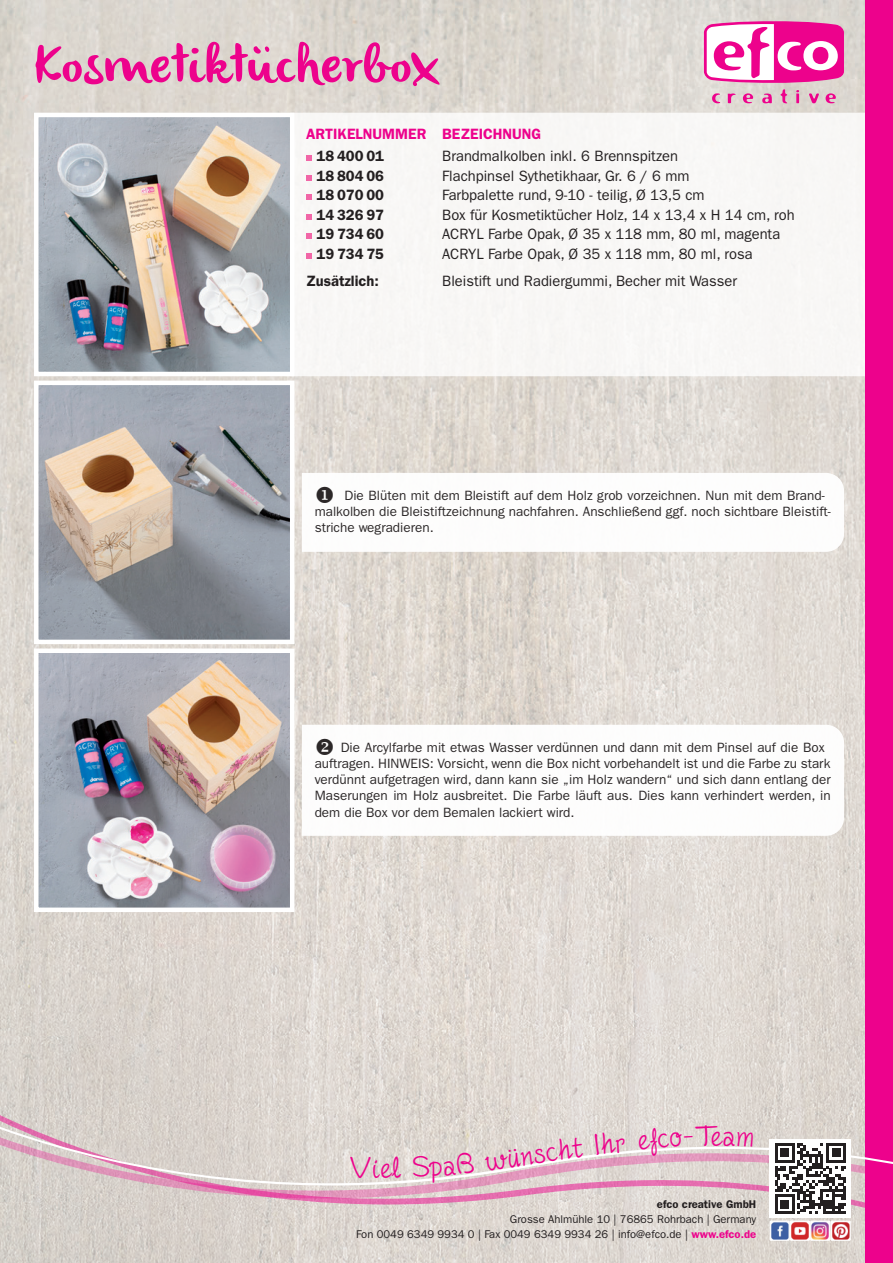
<style>
.page{position:relative;width:893px;height:1263px;background:#fff}
.page>*{position:absolute;margin:0;border:0;box-sizing:border-box;transform-origin:0 0}
.t1{font:52.5px "olivier";letter-spacing:.03em;color:#ed028c}
.t2{font:33px "Fineliner Script";color:#ed028c}
.t3{font:15px "Franklin Gothic";color:#231f20}
.t4{font:600 15px "Franklin Gothic";color:#231f20}
.t5{font:600 15px "Franklin Gothic";color:#ed028c}
.t6{font:13.5px/16.2px "Franklin Gothic";color:#231f20}
.t7{font:11.25px/15px "Franklin Gothic";color:#231f20;text-align:right}
.t8{font:600 11.25px "Franklin Gothic";color:#231f20}
.s1{font-weight:600;color:#ed028c}
</style>
<div class="page">
<img style="left:0;top:0;width:865px;height:1263px">
<div style="left:290px;top:113px;width:575px;height:263px;background:#f8f7f6"></div>
<div style="left:865px;top:0;width:28px;height:1263px;background:#ed028c"></div>
<svg style="left:0;top:1022px;width:893px;height:200px;background:#ddc9cc"></svg>
<svg style="left:302px;top:725px;width:542px;height:111px"></svg>
<div style="left:770px;top:1139px;width:81px;height:79px;background:#fff"></div>
<svg style="left:775px;top:1143px;width:71px;height:71px"></svg>
<img style="left:772px;top:1223px;width:16px;height:16px">
<div style="left:770px;top:1221px;width:20px;height:20px;border:1px solid #fff"></div>
<svg style="left:790px;top:1221px;width:19px;height:19px"></svg>
<div style="left:790px;top:1221px;width:20px;height:20px;border:1px solid #fff"></div>
<img style="left:812px;top:1221px;width:19px;height:19px">
<div style="left:810px;top:1221px;width:20px;height:20px;border:1px solid #fff"></div>
<svg style="left:831px;top:1221px;width:19px;height:19px"></svg>
<div style="left:831px;top:1221px;width:19px;height:20px;border:1px solid #fff"></div>
<svg style="left:306px;top:155px;width:6px;height:6px"></svg>
<svg style="left:306px;top:175px;width:6px;height:6px"></svg>
<svg style="left:306px;top:194px;width:6px;height:6px"></svg>
<svg style="left:306px;top:214px;width:6px;height:6px"></svg>
<svg style="left:306px;top:233px;width:6px;height:6px"></svg>
<svg style="left:306px;top:253px;width:6px;height:6px"></svg>
<svg style="left:704px;top:21px;width:140px;height:62px"></svg>
<svg style="left:743px;top:93px;width:10px;height:10px"></svg>
<svg style="left:780px;top:89px;width:7px;height:14px"></svg>
<svg style="left:728px;top:93px;width:8px;height:10px"></svg>
<svg style="left:809px;top:93px;width:10px;height:10px"></svg>
<svg style="left:712px;top:93px;width:8px;height:10px"></svg>
<svg style="left:762px;top:94px;width:10px;height:9px"></svg>
<svg style="left:796px;top:90px;width:3px;height:13px"></svg>
<svg style="left:826px;top:93px;width:10px;height:10px"></svg>
<img style="left:39px;top:118px;width:250px;height:253px">
<div style="left:34px;top:113px;width:260px;height:263px;border:4px solid #fff"></div>
<img style="left:39px;top:386px;width:250px;height:253px">
<div style="left:34px;top:381px;width:260px;height:263px;border:4px solid #fff"></div>
<img style="left:39px;top:653px;width:250px;height:254px">
<div style="left:34px;top:648px;width:260px;height:264px;border:4px solid #fff"></div>
<svg style="left:302px;top:473px;width:542px;height:79px"></svg>
<svg style="left:381px;top:1156px;width:20px;height:22px"></svg>
<svg style="left:413px;top:1152px;width:62px;height:31px;background:#e0d7d3"></svg>
<svg style="left:485px;top:1132px;width:141px;height:39px;background:#e1d2d2"></svg>
<svg style="left:638px;top:1125px;width:80px;height:31px;background:#e3d9d7"></svg>
<svg style="left:724px;top:1131px;width:29px;height:15px"></svg>
<h1 class="t1" style="left:34px;top:35px;width:405px">Kosmetiktücherbox</h1>
<p class="t5" style="left:306px;top:125px;width:237px">ARTIKELNUMMER BEZEICHNUNG</p>
<p class="t4" style="left:316px;top:147px;width:69px">18 400 01</p>
<p class="t3" style="left:442px;top:147px;width:237px">Brandmalkolben inkl. 6 Brennspitzen</p>
<p class="t4" style="left:316px;top:167px;width:69px">18 804 06</p>
<p class="t3" style="left:442px;top:167px;width:249px">Flachpinsel Sythetikhaar, Gr. 6 / 6 mm</p>
<p class="t4" style="left:316px;top:186px;width:69px">18 070 00</p>
<p class="t3" style="left:442px;top:186px;width:264px">Farbpalette rund, 9-10 - teilig, Ø 13,5 cm</p>
<p class="t4" style="left:316px;top:206px;width:69px">14 326 97</p>
<p class="t3" style="left:442px;top:206px;width:354px">Box für Kosmetiktücher Holz, 14 x 13,4 x H 14 cm, roh</p>
<p class="t4" style="left:316px;top:225px;width:69px">19 734 60</p>
<p class="t3" style="left:442px;top:225px;width:340px">ACRYL Farbe Opak, Ø 35 x 118 mm, 80 ml, magenta</p>
<p class="t4" style="left:316px;top:245px;width:69px">19 734 75</p>
<p class="t3" style="left:442px;top:245px;width:312px">ACRYL Farbe Opak, Ø 35 x 118 mm, 80 ml, rosa</p>
<p class="t4" style="left:306px;top:272px;width:74px">Zusätzlich:</p>
<p class="t3" style="left:442px;top:272px;width:296px">Bleistift und Radiergummi, Becher mit Wasser</p>
<p class="t6" style="left:315px;top:487px;width:517px">◆ Die Blüten mit dem Bleistift auf dem Holz grob vorzeichnen. Nun mit dem Brand&shy;malkolben die Bleistiftzeichnung nachfahren. Anschließend ggf. noch sichtbare Bleistift&shy;striche wegradieren.</p>
<p class="t6" style="left:315px;top:739px;width:518px">❖ Die Arcylfarbe mit etwas Wasser verdünnen und dann mit dem Pinsel auf die Box auftragen. HINWEIS: Vorsicht, wenn die Box nicht vorbehandelt ist und die Farbe zu stark verdünnt aufgetragen wird, dann kann sie „im Holz wandern“ und sich dann entlang der Maserungen im Holz ausbreitet. Die Farbe läuft aus. Dies kann verhindert werden, in dem die Box vor dem Bemalen lackiert wird.</p>
<h2 class="t2" style="left:350px;top:1150px;width:31px">Vi</h2>
<h2 class="t2" style="left:711px;top:1118px;width:12px">e</h2>
<p class="t8" style="left:657px;top:1198px;width:101px">efco creative GmbH</p>
<p class="t7" style="left:356px;top:1212px;width:402px">Grosse Ahlmühle 10 | 76865 Rohrbach | Germany<br>Fon 0049 6349 9934 0 | Fax 0049 6349 9934 26 | info@efco.de | <span class="s1">www.efco.de</span></p>
</div>
